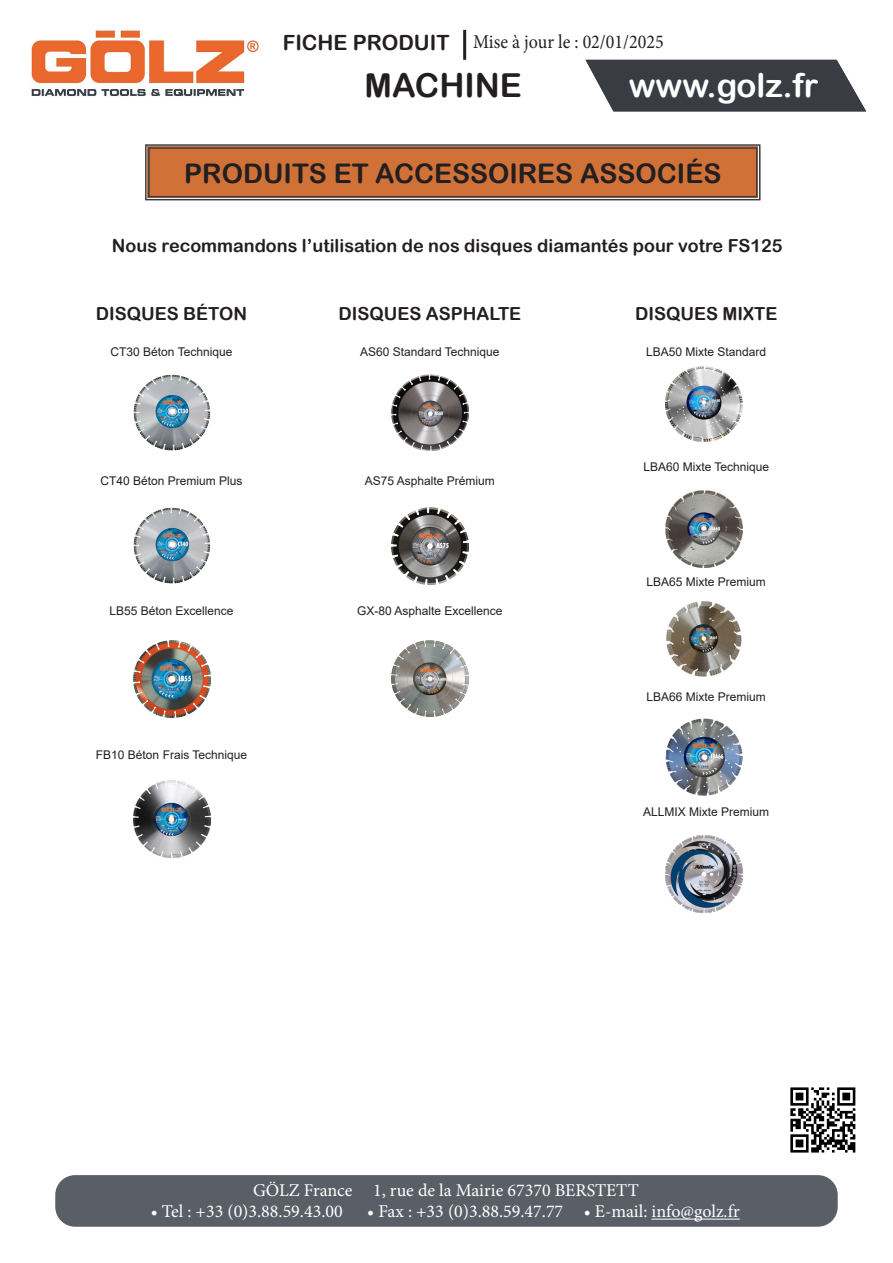
<style>
.page{position:relative;width:893px;height:1263px;background:#fff}
.page>*{position:absolute;margin:0;border:0;box-sizing:border-box;transform-origin:0 0}
.t1{font:33px "Arial Rounded MT Bold";color:#fff}
.t2{font:33px "Arial Rounded MT Bold";color:#231f20}
.t3{font:27px "Arial Rounded MT Bold";color:#231f20}
.t4{font:21px "Arial Rounded MT Bold";color:#231f20}
.t5{font:19.65px "Minion Pro";color:#231f20;scale:.92 1}
.t6{font:18px "Minion Pro";color:#fff}
.t7{font:18px "Arial Rounded MT Bold";color:#231f20}
.t8{font:12px "Arial";color:#231f20}
</style>
<div class="page">
<img style="left:31px;top:30px;width:228px;height:66px">
<hr style="left:463px;top:30px;width:3px;height:30px;background:#231f20">
<svg style="left:585px;top:60px;width:281px;height:51px;background:#4d4f56"></svg>
<svg style="left:145px;top:144px;width:616px;height:57px;background:#c77240"></svg>
<div style="left:148px;top:147px;width:609px;height:50px;border:1px solid #393c43"></div>
<div style="left:55px;top:1175px;width:783px;height:52px;background:#5a5f67;border-radius:20px"></div>
<hr style="left:651px;top:1218px;width:89px;height:1px;background:#fff">
<img style="left:790px;top:1087px;width:66px;height:66px">
<img style="left:133px;top:374px;width:77px;height:77px">
<img style="left:133px;top:507px;width:77px;height:77px">
<img style="left:133px;top:640px;width:77px;height:77px">
<img style="left:133px;top:780px;width:77px;height:78px">
<img style="left:391px;top:374px;width:77px;height:76px">
<img style="left:391px;top:507px;width:77px;height:77px">
<img style="left:391px;top:640px;width:77px;height:76px">
<img style="left:666px;top:366px;width:77px;height:75px">
<img style="left:666px;top:490px;width:77px;height:77px">
<img style="left:666px;top:601px;width:76px;height:76px">
<img style="left:666px;top:718px;width:77px;height:77px">
<img style="left:666px;top:836px;width:77px;height:76px">
<p class="t4" style="left:283px;top:30px;width:168px">FICHE PRODUIT</p>
<p class="t5" style="left:473px;top:28px;width:209px">Mise à jour le : 02/01/2025</p>
<p class="t2" style="left:365px;top:65px;width:159px">MACHINE</p>
<p class="t1" style="left:629px;top:65px;width:191px">www.golz.fr</p>
<p class="t3" style="left:184px;top:158px;width:539px">PRODUITS ET ACCESSOIRES ASSOCIÉS</p>
<p class="t7" style="left:112px;top:235px;width:672px">Nous recommandons l’utilisation de nos disques diamantés pour votre FS125</p>
<p class="t7" style="left:96px;top:303px;width:153px">DISQUES BÉTON</p>
<p class="t8" style="left:111px;top:343px;width:123px">CT30 Béton Technique</p>
<p class="t7" style="left:338px;top:303px;width:184px">DISQUES ASPHALTE</p>
<p class="t8" style="left:360px;top:343px;width:141px">AS60 Standard Technique</p>
<p class="t7" style="left:635px;top:303px;width:144px">DISQUES MIXTE</p>
<p class="t8" style="left:646px;top:343px;width:122px">LBA50 Mixte Standard</p>
<p class="t8" style="left:643px;top:458px;width:127px">LBA60 Mixte Technique</p>
<p class="t8" style="left:101px;top:473px;width:144px">CT40 Béton Premium Plus</p>
<p class="t8" style="left:365px;top:473px;width:132px">AS75 Asphalte Prémium</p>
<p class="t8" style="left:647px;top:574px;width:121px">LBA65 Mixte Premium</p>
<p class="t8" style="left:110px;top:602px;width:126px">LB55 Béton Excellence</p>
<p class="t8" style="left:357px;top:602px;width:147px">GX-80 Asphalte Excellence</p>
<p class="t8" style="left:647px;top:689px;width:121px">LBA66 Mixte Premium</p>
<p class="t8" style="left:96px;top:746px;width:153px">FB10 Béton Frais Technique</p>
<p class="t8" style="left:643px;top:804px;width:128px">ALLMIX Mixte Premium</p>
<p class="t6" style="left:253px;top:1178px;width:387px">GÖLZ France 1, rue de la Mairie 67370 BERSTETT</p>
<p class="t6" style="left:151px;top:1199px;width:193px">• Tel : +33 (0)3.88.59.43.00</p>
<p class="t6" style="left:367px;top:1199px;width:374px">• Fax : +33 (0)3.88.59.47.77 • E-mail: info@golz.fr</p>
</div>
